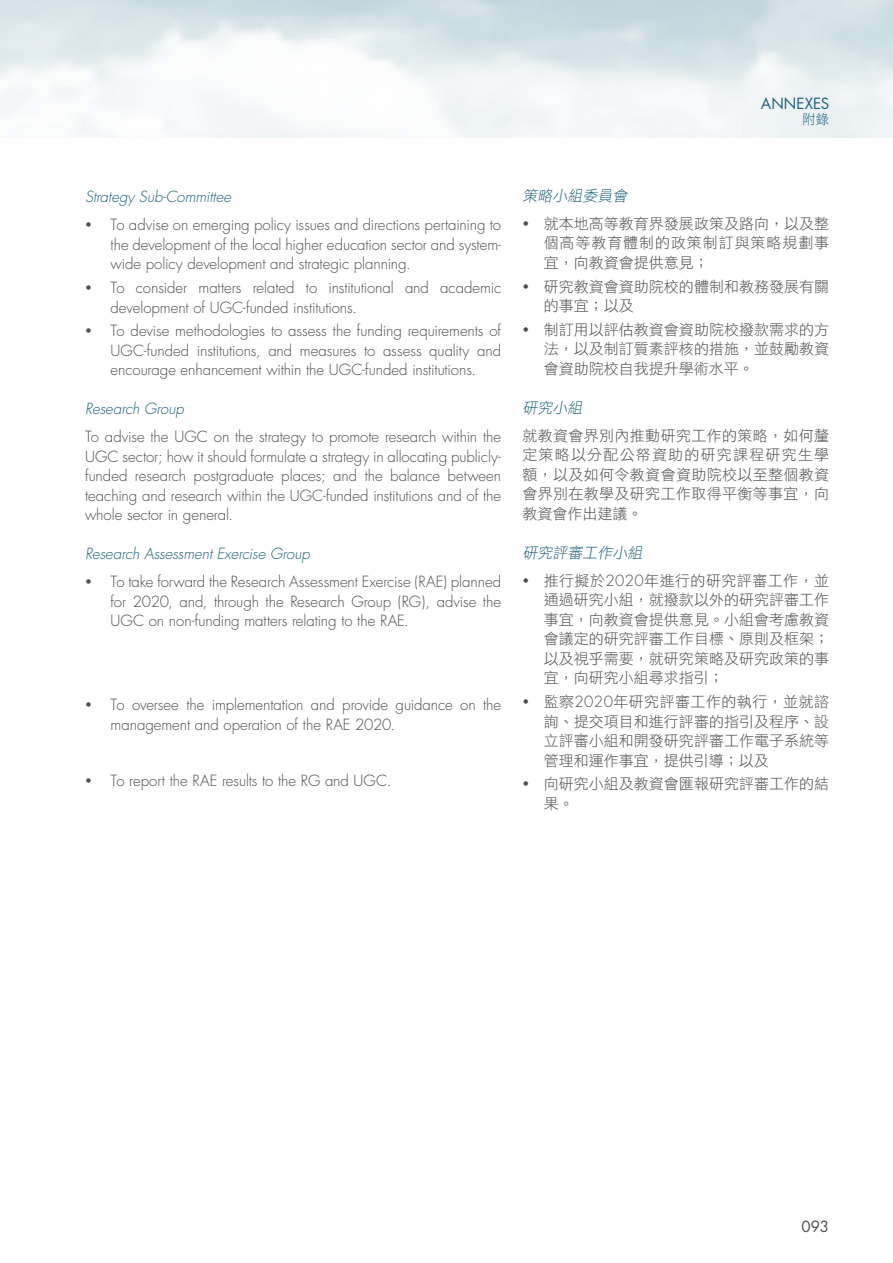
<style>
.page{position:relative;width:893px;height:1263px;background:#fff}
.page>*{position:absolute;margin:0;border:0;box-sizing:border-box;transform-origin:0 0}
.t1{font:300 15px/19.5px "Futura";letter-spacing:-.005em;color:#4b4c4d;text-align:justify}
.t2{font:15px/19.5px "DF Li Hei Std W3";color:#4b4c4d;text-align:justify}
.t3{font:italic 300 15px "Futura";letter-spacing:-.005em;color:#1e6177}
.t4{font:italic 15px "DF Li Hei Std W3";color:#1e6177}
.t5{font:15px "Futura";letter-spacing:.005em;color:#1e6177}
.t6{font:15px "Futura";color:#4b4c4d}
.t7{font:13.5px "DF Li Hei Std W3";color:#1e6177}
.s1{font-family:"Futura";font-weight:300}
</style>
<div class="page">
<img style="left:0;top:0;width:1px;height:137px">
<p class="t5" style="left:761px;top:94px;width:70px">ANNEXES</p>
<p class="t7" style="left:802px;top:112px;width:28px">附錄</p>
<p class="t3" style="left:85px;top:188px;width:148px">Strategy Sub-Committee</p>
<p class="t1" style="left:111px;top:216px;width:392px">To advise on emerging policy issues and directions pertaining to the development of the local higher education sector and system&shy;wide policy development and strategic planning.</p>
<p class="t1" style="left:111px;top:278px;width:392px">To consider matters related to institutional and academic development of UGC-funded institutions.</p>
<p class="t1" style="left:111px;top:322px;width:392px">To devise methodologies to assess the funding requirements of UGC-funded institutions, and measures to assess quality and encourage enhancement within the UGC-funded institutions.</p>
<p class="t3" style="left:85px;top:400px;width:100px">Research Group</p>
<p class="t1" style="left:85px;top:428px;width:418px">To advise the UGC on the strategy to promote research within the UGC sector; how it should formulate a strategy in allocating publicly&shy;funded research postgraduate places; and the balance between teaching and research within the UGC-funded institutions and of the whole sector in general.</p>
<p class="t3" style="left:85px;top:545px;width:226px">Research Assessment Exercise Group</p>
<p class="t1" style="left:111px;top:573px;width:392px">To take forward the Research Assessment Exercise (RAE) planned for 2020, and, through the Research Group (RG), advise the UGC on non-funding matters relating to the RAE.</p>
<p class="t1" style="left:111px;top:696px;width:392px">To oversee the implementation and provide guidance on the management and operation of the RAE 2020.</p>
<p class="t1" style="left:111px;top:771px;width:282px">To report the RAE results to the RG and UGC.</p>
<p class="t4" style="left:522px;top:187px;width:109px">策略小組委員會</p>
<p class="t2" style="left:544px;top:213px;width:287px">就本地高等教育界發展政策及路向，以及整個高等教育體制的政策制訂與策略規劃事宜，向教資會提供意見；</p>
<p class="t2" style="left:544px;top:276px;width:287px">研究教資會資助院校的體制和教務發展有關的事宜；以及</p>
<p class="t2" style="left:544px;top:319px;width:287px">制訂用以評估教資會資助院校撥款需求的方法，以及制訂質素評核的措施，並鼓勵教資會資助院校自我提升學術水平。</p>
<p class="t4" style="left:522px;top:399px;width:64px">研究小組</p>
<p class="t2" style="left:522px;top:425px;width:308px">就教資會界別內推動研究工作的策略，如何釐定策略以分配公帑資助的研究課程研究生學額，以及如何令教資會資助院校以至整個教資會界別在教學及研究工作取得平衡等事宜，向教資會作出建議。</p>
<p class="t4" style="left:522px;top:544px;width:124px">研究評審工作小組</p>
<p class="t2" style="left:544px;top:570px;width:287px">推行擬於<span class="s1">2020</span>年進行的研究評審工作，並通過研究小組，就撥款以外的研究評審工作事宜，向教資會提供意見。小組會考慮教資會議定的研究評審工作目標、原則及框架；以及視乎需要，就研究策略及研究政策的事宜，向研究小組尋求指引；</p>
<p class="t2" style="left:544px;top:692px;width:287px">監察<span class="s1">2020</span>年研究評審工作的執行，並就諮詢、提交項目和進行評審的指引及程序、設立評審小組和開發研究評審工作電子系統等管理和運作事宜，提供引導；以及</p>
<p class="t2" style="left:544px;top:774px;width:287px">向研究小組及教資會匯報研究評審工作的結果。</p>
<p class="t6" style="left:801px;top:1217px;width:29px">093</p>
</div>
